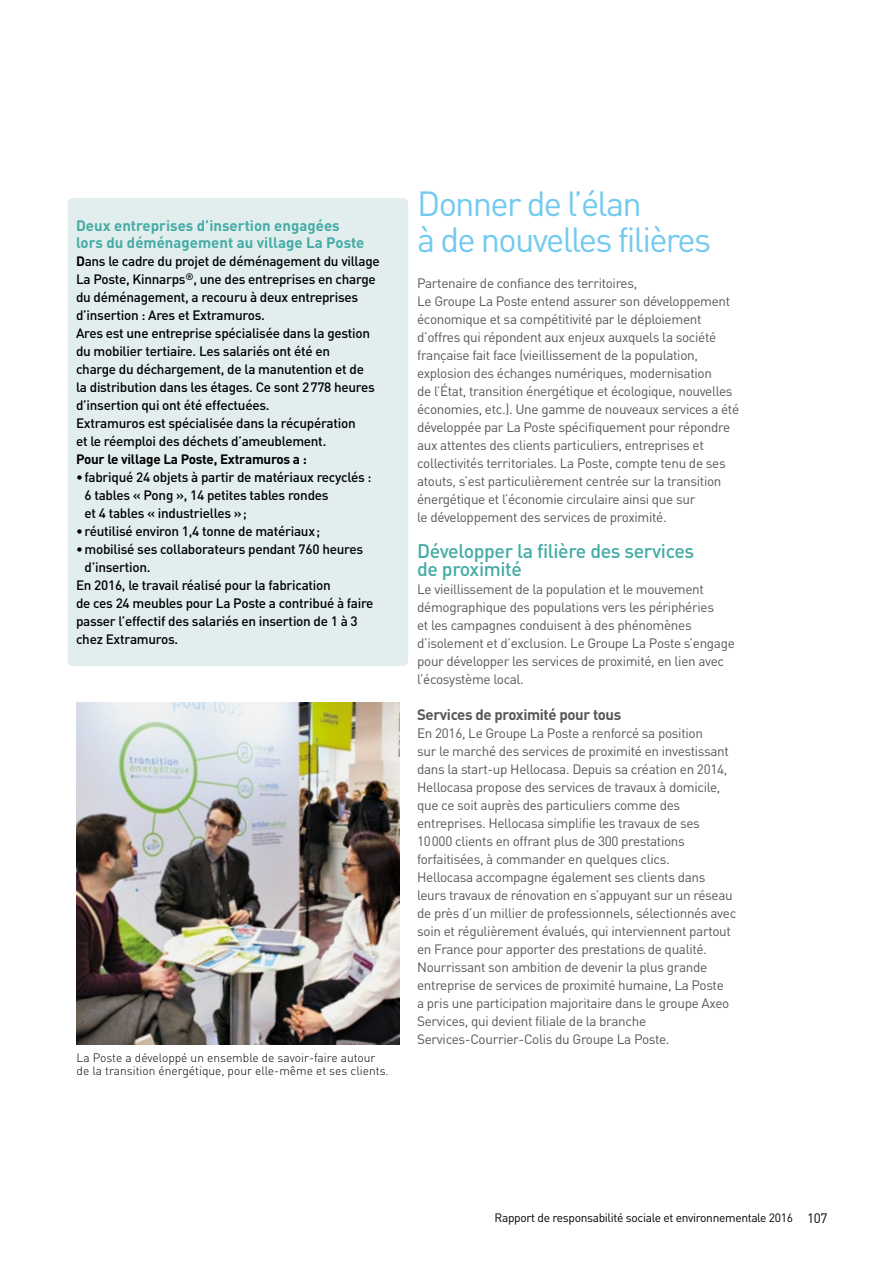
<style>
.page{position:relative;width:893px;height:1263px;background:#fff}
.page>*{position:absolute;margin:0;border:0;box-sizing:border-box;transform-origin:0 0}
.TITRE_1_Couleur{font:34.5px/36px "DINOT";letter-spacing:-.05em;color:#72caef}
.Titre_2{font:500 19.5px/18px "DINOT";letter-spacing:-.02em;color:#45aba5}
.t1{font:700 15px/16.5px "DINOT";color:#45aba5}
.TITRE_3{font:700 15px "DINOT";letter-spacing:-.025em;color:#575756}
.TEXTE_COURANT{font:13.5px/18px "DINOT";letter-spacing:-.025em;color:#575756}
.t2{font:500 13.5px/18px "DINOT";letter-spacing:-.02em;color:#000}
.Legende_Photo{font:300 12px/12.8px "DINOT";color:#000}
.t3{font:12px "DINOT";letter-spacing:-.03em;color:#000}
.s1{font-weight:700}
.s2{font-size:13.5px}
</style>
<div class="page">
<div style="left:68px;top:198px;width:340px;height:468px;background:#e2eeee;border-radius:5px"></div>
<img style="left:77px;top:702px;width:322px;height:342px">
<p class="t1" style="left:76px;top:217px;width:290px">Deux entreprises d’insertion engagées lors du déménagement au village La Poste</p>
<p class="t2" style="left:76px;top:251px;width:305px"><span class="s1">D</span>ans le cadre du projet de déménagement du village La Poste, Kinnarps<sup>®</sup>, une des entreprises en charge du déménagement, a recouru à deux entreprises d’insertion : Ares et Extramuros.<br>Ares est une entreprise spécialisée dans la gestion du mobilier tertiaire. Les salariés ont été en<br>charge du déchargement, de la manutention et de<br>la distribution dans les étages. Ce sont 2778 heures d’insertion qui ont été effectuées.<br>Extramuros est spécialisée dans la récupération<br>et le réemploi des déchets d’ameublement.<br><span class="s1">Pour le village La Poste, Extramuros a :</span></p>
<p class="t2" style="left:85px;top:467px;width:288px;text-indent:-9px">•fabriqué 24 objets à partir de matériaux recyclés :<br>6 tables « Pong », 14 petites tables rondes<br>et 4 tables « industrielles »;</p>
<p class="t2" style="left:76px;top:521px;width:246px">•réutilisé environ 1,4 tonne de matériaux;</p>
<p class="t2" style="left:76px;top:539px;width:289px">•mobilisé ses collaborateurs pendant 760 heures</p>
<p class="t2" style="left:85px;top:557px;width:68px">d’insertion.</p>
<p class="t2" style="left:76px;top:575px;width:256px">En 2016, le travail réalisé pour la fabrication</p>
<p class="t2" style="left:76px;top:593px;width:299px">de ces 24 meubles pour La Poste a contribué à faire</p>
<p class="t2" style="left:76px;top:611px;width:283px">passer l’effectif des salariés en insertion de 1 à 3</p>
<p class="t2" style="left:76px;top:629px;width:104px">chez Extramuros.</p>
<p class="Legende_Photo" style="left:77px;top:1050px;width:314px">La Poste a développé un ensemble de savoir-faire autour de la transition énergétique, pour elle-même et ses clients.</p>
<p class="TITRE_1_Couleur" style="left:417px;top:184px;width:296px">Donner de l’élan<br>à de nouvelles filières</p>
<p class="TEXTE_COURANT" style="left:417px;top:274px;width:323px">Partenaire de confiance des territoires,<br>Le Groupe La Poste entend assurer son développement économique et sa compétitivité par le déploiement d’offres qui répondent aux enjeux auxquels la société française fait face (vieillissement de la population, explosion des échanges numériques, modernisation<br>de l’État, transition énergétique et écologique, nouvelles économies, etc.). Une gamme de nouveaux services a été développée par La Poste spécifiquement pour répondre aux attentes des clients particuliers, entreprises et collectivités territoriales. La Poste, compte tenu de ses atouts, s’est particulièrement centrée sur la transition énergétique et l’économie circulaire ainsi que sur<br>le développement des services de proximité.</p>
<p class="Titre_2" style="left:417px;top:541px;width:279px">Développer la filière des services de proximité</p>
<p class="TEXTE_COURANT" style="left:417px;top:580px;width:319px">Le vieillissement de la population et le mouvement démographique des populations vers les périphéries<br>et les campagnes conduisent à des phénomènes d’isolement et d’exclusion. Le Groupe La Poste s’engage pour développer les services de proximité, en lien avec l’écosystème local.</p>
<p class="TITRE_3" style="left:417px;top:704px;width:206px">Services de proximité pour tous</p>
<p class="TEXTE_COURANT" style="left:417px;top:724px;width:321px">En 2016, Le Groupe La Poste a renforcé sa position<br>sur le marché des services de proximité en investissant dans la start-up Hellocasa. Depuis sa création en 2014, Hellocasa propose des services de travaux à domicile, que ce soit auprès des particuliers comme des entreprises. Hellocasa simplifie les travaux de ses 10000 clients en offrant plus de 300 prestations forfaitisées, à commander en quelques clics.<br>Hellocasa accompagne également ses clients dans leurs travaux de rénovation en s’appuyant sur un réseau de près d’un millier de professionnels, sélectionnés avec soin et régulièrement évalués, qui interviennent partout en France pour apporter des prestations de qualité.</p>
<p class="TEXTE_COURANT" style="left:417px;top:958px;width:314px">Nourrissant son ambition de devenir la plus grande entreprise de services de proximité humaine, La Poste a pris une participation majoritaire dans le groupe Axeo Services, qui devient filiale de la branche Services-Courrier-Colis du Groupe La Poste.</p>
<p class="t3" style="left:495px;top:1209px;width:334px">Rapport de responsabilité sociale et environnementale 2016 <span class="s2">107</span></p>
</div>
